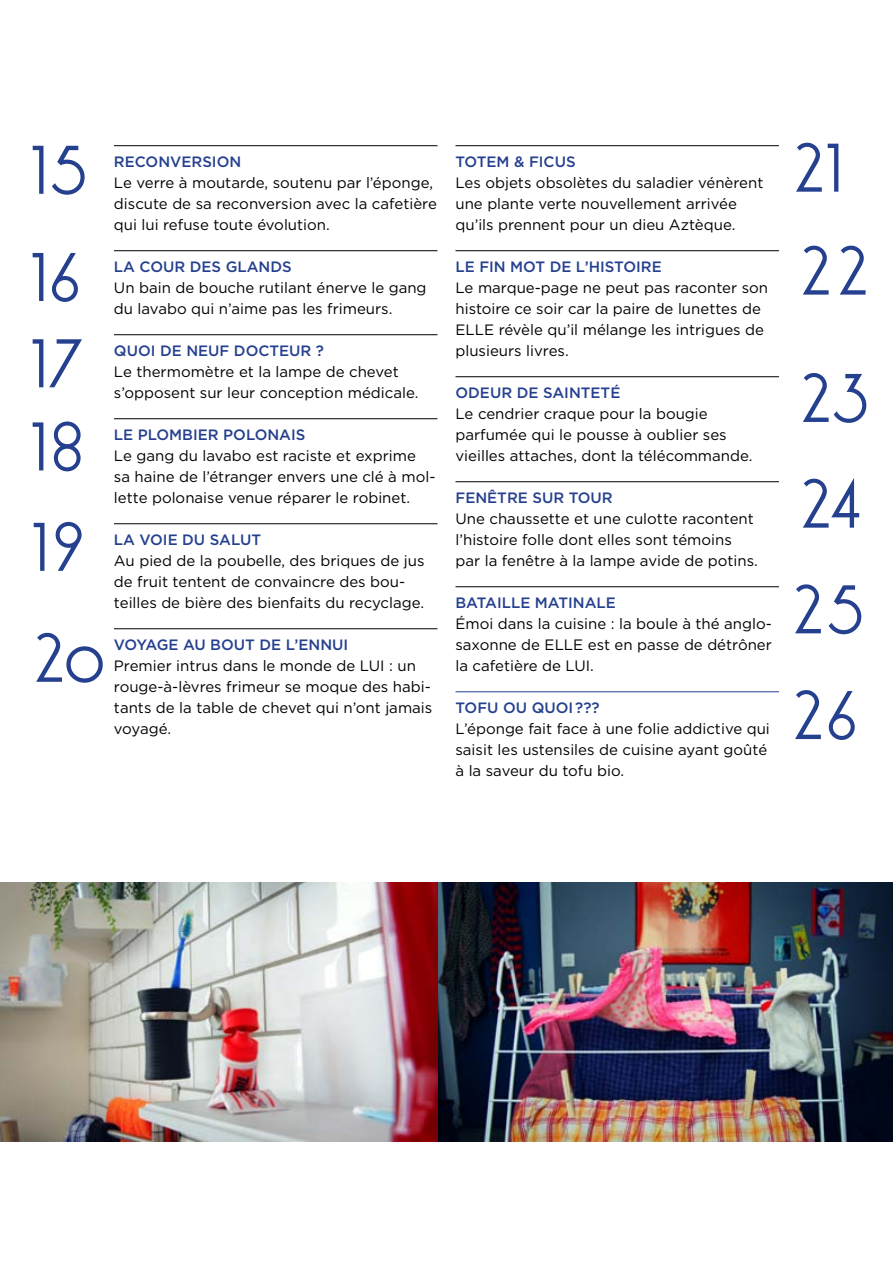
<style>
.page{position:relative;width:893px;height:1263px;background:#fff}
.page>*{position:absolute;margin:0;border:0;box-sizing:border-box;transform-origin:0 0}
.t1{font:65.7px/105.8px "Oksana MOD";letter-spacing:-.035em;color:#25408f}
.t2{font:15px/21px "Gotham";color:#000}
.t3{font:500 15px "Gotham";color:#25408f}
</style>
<div class="page">
<hr style="left:114px;top:145px;width:323px;height:1px;background:#000">
<hr style="left:114px;top:250px;width:323px;height:1px;background:#000">
<hr style="left:114px;top:334px;width:323px;height:1px;background:#000">
<hr style="left:114px;top:418px;width:323px;height:1px;background:#000">
<hr style="left:114px;top:523px;width:323px;height:1px;background:#000">
<hr style="left:114px;top:628px;width:323px;height:1px;background:#000">
<hr style="left:455px;top:145px;width:324px;height:1px;background:#000">
<hr style="left:455px;top:250px;width:324px;height:1px;background:#000">
<hr style="left:455px;top:376px;width:324px;height:1px;background:#000">
<hr style="left:455px;top:481px;width:324px;height:1px;background:#000">
<hr style="left:455px;top:586px;width:324px;height:1px;background:#000">
<hr style="left:455px;top:691px;width:324px;height:1px;background:#25408f">
<img style="left:0;top:882px;width:893px;height:260px">
<h1 class="t1" style="left:29px;top:116px;width:60px">15</h1>
<h1 class="t1" style="left:790px;top:115px;width:82px;line-height:102.9px">21<br>22</h1>
<p class="t3" style="left:114px;top:152px;width:129px">RECONVERSION</p>
<p class="t2" style="left:114px;top:172px;width:324px">Le verre à moutarde, soutenu par l’éponge, discute de sa reconversion avec la cafetière qui lui refuse toute évolution.</p>
<p class="t3" style="left:114px;top:257px;width:177px">LA COUR DES GLANDS</p>
<p class="t2" style="left:114px;top:277px;width:314px">Un bain de bouche rutilant énerve le gang du lavabo qui n’aime pas les frimeurs.</p>
<p class="t3" style="left:114px;top:341px;width:212px">QUOI DE NEUF DOCTEUR ?</p>
<p class="t2" style="left:114px;top:361px;width:306px">Le thermomètre et la lampe de chevet s’opposent sur leur conception médicale.</p>
<p class="t3" style="left:114px;top:425px;width:191px">LE PLOMBIER POLONAIS</p>
<p class="t2" style="left:114px;top:445px;width:323px">Le gang du lavabo est raciste et exprime sa haine de l’étranger envers une clé à mol&shy;lette polonaise venue réparer le robinet.</p>
<p class="t3" style="left:114px;top:530px;width:149px">LA VOIE DU SALUT</p>
<p class="t2" style="left:114px;top:550px;width:312px">Au pied de la poubelle, des briques de jus de fruit tentent de convaincre des bou&shy;teilles de bière des bienfaits du recyclage.</p>
<p class="t3" style="left:114px;top:635px;width:236px">VOYAGE AU BOUT DE L’ENNUI</p>
<p class="t2" style="left:114px;top:655px;width:320px">Premier intrus dans le monde de LUI : un rouge-à-lèvres frimeur se moque des habi&shy;tants de la table de chevet qui n’ont jamais voyagé.</p>
<p class="t3" style="left:455px;top:152px;width:120px">TOTEM &amp; FICUS</p>
<p class="t2" style="left:455px;top:172px;width:309px">Les objets obsolètes du saladier vénèrent une plante verte nouvellement arrivée qu’ils prennent pour un dieu Aztèque.</p>
<p class="t3" style="left:455px;top:257px;width:208px">LE FIN MOT DE L’HISTOIRE</p>
<p class="t2" style="left:455px;top:277px;width:314px">Le marque-page ne peut pas raconter son histoire ce soir car la paire de lunettes de ELLE révèle qu’il mélange les intrigues de plusieurs livres.</p>
<p class="t3" style="left:455px;top:383px;width:166px">ODEUR DE SAINTETÉ</p>
<p class="t2" style="left:455px;top:403px;width:299px">Le cendrier craque pour la bougie parfumée qui le pousse à oublier ses vieilles attaches, dont la télécommande.</p>
<p class="t3" style="left:455px;top:488px;width:159px">FENÊTRE SUR TOUR</p>
<p class="t2" style="left:455px;top:508px;width:304px">Une chaussette et une culotte racontent l’histoire folle dont elles sont témoins par la fenêtre à la lampe avide de potins.</p>
<p class="t3" style="left:455px;top:593px;width:162px">BATAILLE MATINALE</p>
<p class="t2" style="left:455px;top:613px;width:318px;text-align:justify">Émoi dans la cuisine : la boule à thé anglo&shy;saxonne de ELLE est en passe de détrôner la cafetière de LUI.</p>
<p class="t3" style="left:455px;top:698px;width:146px">TOFU OU QUOI ???</p>
<p class="t2" style="left:455px;top:718px;width:316px">L’éponge fait face à une folie addictive qui saisit les ustensiles de cuisine ayant goûté à la saveur du tofu bio.</p>
<h1 class="t1" style="left:29px;top:233px;width:59px;line-height:84.8px;text-align:justify">16<br>17<br>18</h1>
<h1 class="t1" style="left:789px;top:344px;width:83px;text-align:justify">23<br>24<br>25<br>26</h1>
<h1 class="t1" style="left:30px;top:490px;width:76px;line-height:111px">19<br>20</h1>
</div>
